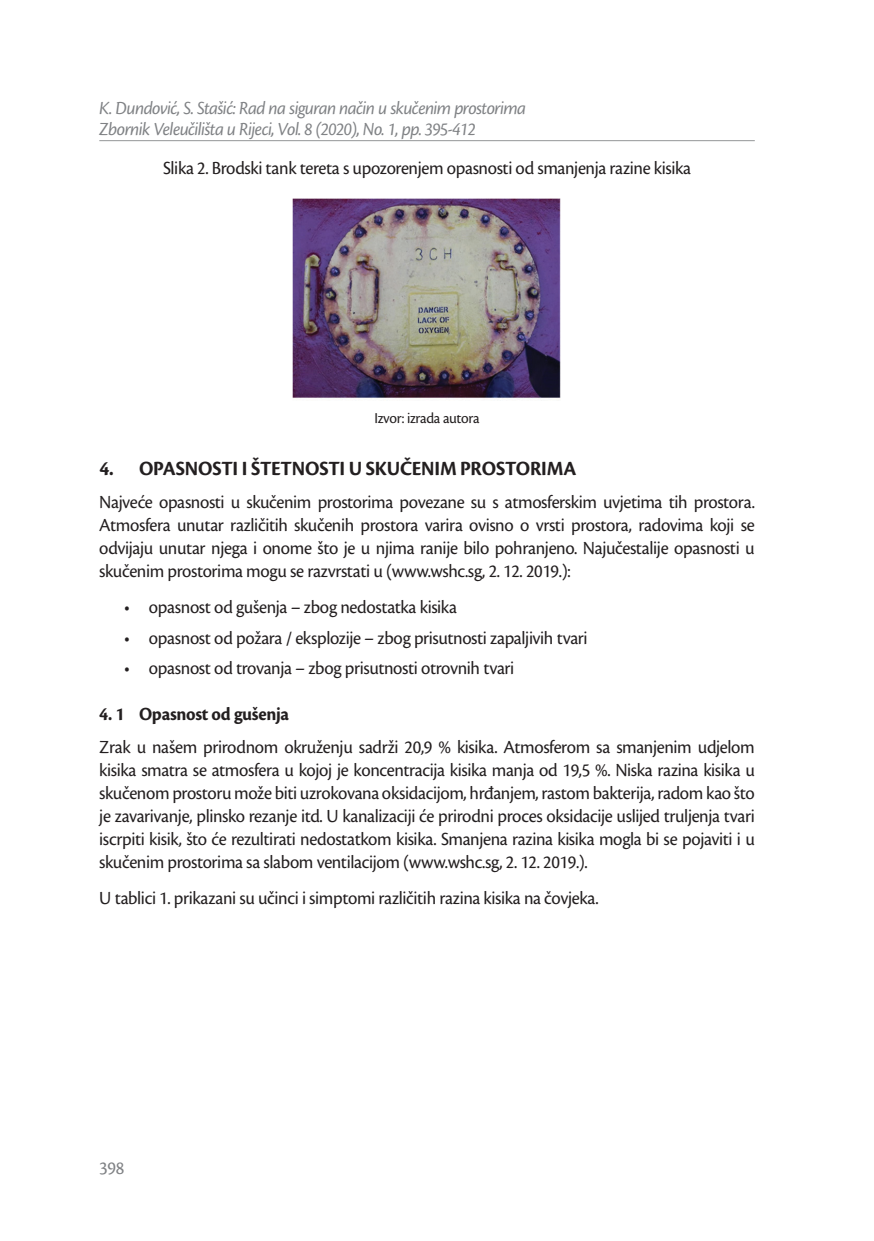
<style>
.page{position:relative;width:874px;height:1241px;background:#fff}
.page>*{position:absolute;margin:0;border:0;box-sizing:border-box;transform-origin:0 0}
.t1{font:700 21px "Cronos Pro";letter-spacing:-.01em;color:#231f20;scale:.96 1}
.Opis_slike{font:19.25px/23.1px "Cronos Pro";letter-spacing:-.02em;color:#231f20;text-align:justify;scale:.96 1}
.t2{font:italic 19.25px/21px "Cronos Pro";letter-spacing:-.035em;color:#808285;scale:.96 1}
.t3{font:700 19.25px "Cronos Pro";letter-spacing:-.015em;color:#231f20;scale:.96 1}
.t4{font:19.25px "Cronos Pro";color:#808285;scale:.96 1}
.Izvor{font:15.75px "Cronos Pro";letter-spacing:-.02em;color:#231f20;scale:.96 1}
</style>
<div class="page">
<hr style="left:99px;top:140px;width:655px;height:1px;background:#949698">
<img style="left:292px;top:198px;width:269px;height:200px">
<p class="t2" style="left:99px;top:98px;width:446px">K. Dundović, S. Stašić: Rad na siguran način u skučenim prostorima<br>Zbornik Veleučilišta u Rijeci, Vol. 8 (2020), No. 1, pp. 395-412</p>
<p class="Opis_slike" style="left:163px;top:156px;width:551px">Slika 2. Brodski tank tereta s upozorenjem opasnosti od smanjenja razine kisika</p>
<p class="Izvor" style="left:374px;top:408px;width:111px">Izvor: izrada autora</p>
<p class="t1" style="left:99px;top:456px;width:498px">4. OPASNOSTI I ŠTETNOSTI U SKUČENIM PROSTORIMA</p>
<p class="Opis_slike" style="left:99px;top:490px;width:684px">Najveće opasnosti u skučenim prostorima povezane su s atmosferskim uvjetima tih prostora.<br>Atmosfera unutar različitih skučenih prostora varira ovisno o vrsti prostora, radovima koji se odvijaju unutar njega i onome što je u njima ranije bilo pohranjeno. Najučestalije opasnosti u skučenim prostorima mogu se razvrstati u (www.wshc.sg, 2. 12. 2019.):</p>
<p class="Opis_slike" style="left:124px;top:595px;width:348px">• opasnost od gušenja – zbog nedostatka kisika</p>
<p class="Opis_slike" style="left:124px;top:626px;width:484px">• opasnost od požara / eksplozije – zbog prisutnosti zapaljivih tvari</p>
<p class="Opis_slike" style="left:124px;top:656px;width:408px">• opasnost od trovanja – zbog prisutnosti otrovnih tvari</p>
<p class="t3" style="left:99px;top:702px;width:199px">4. 1 Opasnost od gušenja</p>
<p class="Opis_slike" style="left:99px;top:735px;width:684px">Zrak u našem prirodnom okruženju sadrži 20,9 % kisika. Atmosferom sa smanjenim udjelom kisika smatra se atmosfera u kojoj je koncentracija kisika manja od 19,5 %. Niska razina kisika u skučenom prostoru može biti uzrokovana oksidacijom, hrđanjem, rastom bakterija, radom kao što je zavarivanje, plinsko rezanje itd. U kanalizaciji će prirodni proces oksidacije uslijed truljenja tvari iscrpiti kisik, što će rezultirati nedostatkom kisika. Smanjena razina kisika mogla bi se pojaviti i u skučenim prostorima sa slabom ventilacijom (www.wshc.sg, 2. 12. 2019.).</p>
<p class="Opis_slike" style="left:99px;top:886px;width:521px">U tablici 1. prikazani su učinci i simptomi različitih razina kisika na čovjeka.</p>
<p class="t4" style="left:99px;top:1156px;width:27px">398</p>
</div>
